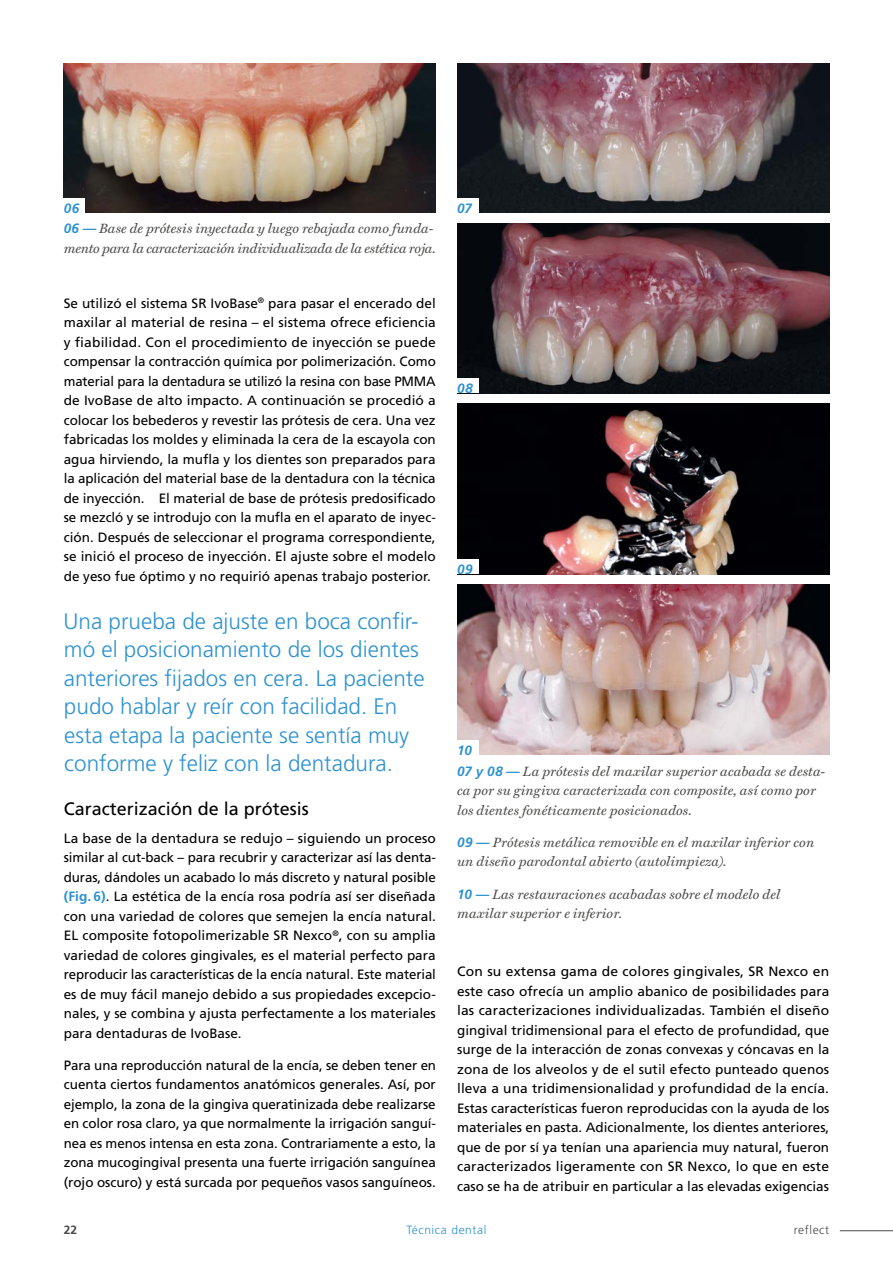
<style>
.page{position:relative;width:893px;height:1263px;background:#fff}
.page>*{position:absolute;margin:0;border:0;box-sizing:border-box;transform-origin:0 0}
.t1{font:300 22.5px/28.5px "Frutiger LT Std";color:#2e92d0}
.t2{font:18px "Frutiger LT Std";color:#000}
.t3{font:13.5px/19.5px "Frutiger LT Std";color:#000;text-align:justify}
.t4{font:italic 13.5px/19.5px "Miller Text";letter-spacing:.01em;color:#494948}
.t5{font:italic 700 13.5px "Frutiger LT Std";letter-spacing:.03em;color:#2e92d0}
.t6{font:300 12px "Frutiger LT Std";letter-spacing:.05em;color:#2e92d0}
.t7{font:300 12px "Frutiger LT Std";letter-spacing:.05em;color:#494948}
.t8{font:700 12px "Frutiger LT Std";color:#494948}
.s1{font-family:"Frutiger LT Std";font-weight:700;color:#2e92d0}
.s2{font-weight:700;color:#2e92d0}
</style>
<div class="page">
<img style="left:64px;top:64px;width:372px;height:149px">
<div style="left:64px;top:198px;width:21px;height:15px;background:#fff"></div>
<img style="left:457px;top:64px;width:372px;height:149px">
<img style="left:457px;top:404px;width:372px;height:170px">
<img style="left:457px;top:223px;width:372px;height:170px">
<img style="left:457px;top:585px;width:372px;height:170px">
<div style="left:457px;top:198px;width:21px;height:15px;background:#fff"></div>
<div style="left:457px;top:378px;width:21px;height:15px;background:#fff"></div>
<div style="left:457px;top:559px;width:21px;height:15px;background:#fff"></div>
<div style="left:457px;top:740px;width:21px;height:15px;background:#fff"></div>
<hr style="left:840px;top:1230px;width:53px;height:1px;background:#494948">
<p class="t5" style="left:64px;top:200px;width:17px">06</p>
<p class="t5" style="left:457px;top:200px;width:16px">07</p>
<p class="t4" style="left:64px;top:219px;width:374px"><span class="s1">06 —</span> Base de prótesis inyectada y luego rebajada como funda&shy;mento para la caracterización individualizada de la estética roja.</p>
<p class="t3" style="left:64px;top:293px;width:374px">Se utilizó el sistema SR IvoBase<sup>®</sup> para pasar el encerado del maxilar al material de resina – el sistema ofrece eficiencia y fiabilidad. Con el procedimiento de inyección se puede compensar la contracción química por polimerización. Como material para la dentadura se utilizó la resina con base PMMA de IvoBase de alto impacto. A continuación se procedió a colocar los bebederos y revestir las prótesis de cera. Una vez fabricadas los moldes y eliminada la cera de la escayola con agua hirviendo, la mufla y los dientes son preparados para la aplicación del material base de la dentadura con la técnica de inyección. El material de base de prótesis predosificado se mezcló y se introdujo con la mufla en el aparato de inyec&shy;ción. Después de seleccionar el programa correspondiente, se inició el proceso de inyección. El ajuste sobre el modelo de yeso fue óptimo y no requirió apenas trabajo posterior.</p>
<h1 class="t1" style="left:64px;top:607px;width:363px">Una prueba de ajuste en boca confir&shy;mó el posicionamiento de los dientes anteriores fijados en cera. La paciente pudo hablar y reír con facilidad. En esta etapa la paciente se sentía muy conforme y feliz con la dentadura.</h1>
<h2 class="t2" style="left:64px;top:798px;width:247px">Caracterización de la prótesis</h2>
<p class="t3" style="left:64px;top:828px;width:374px">La base de la dentadura se redujo – siguiendo un proceso similar al cut-back – para recubrir y caracterizar así las denta&shy;duras, dándoles un acabado lo más discreto y natural posible <span class="s2">(Fig. 6)</span>. La estética de la encía rosa podría así ser diseñada con una variedad de colores que semejen la encía natural.<br>EL composite fotopolimerizable SR Nexco<sup>®</sup>, con su amplia variedad de colores gingivales, es el material perfecto para reproducir las características de la encía natural. Este material es de muy fácil manejo debido a sus propiedades excepcio&shy;nales, y se combina y ajusta perfectamente a los materiales para dentaduras de IvoBase.</p>
<p class="t3" style="left:64px;top:1055px;width:374px">Para una reproducción natural de la encía, se deben tener en cuenta ciertos fundamentos anatómicos generales. Así, por ejemplo, la zona de la gingiva queratinizada debe realizarse en color rosa claro, ya que normalmente la irrigación sanguí&shy;nea es menos intensa en esta zona. Contrariamente a esto, la zona mucogingival presenta una fuerte irrigación sanguínea (rojo oscuro) y está surcada por pequeños vasos sanguíneos.</p>
<p class="t5" style="left:457px;top:381px;width:17px">08</p>
<p class="t5" style="left:457px;top:561px;width:17px">09</p>
<p class="t5" style="left:457px;top:742px;width:16px">10</p>
<p class="t4" style="left:457px;top:761px;width:370px"><span class="s1">07 y 08 —</span> La prótesis del maxilar superior acabada se desta&shy;ca por su gingiva caracterizada con composite, así como por los dientes fonéticamente posicionados.</p>
<p class="t4" style="left:457px;top:832px;width:359px"><span class="s1">09 —</span> Prótesis metálica removible en el maxilar inferior con un diseño parodontal abierto (autolimpieza).</p>
<p class="t4" style="left:457px;top:884px;width:324px"><span class="s1">10 —</span> Las restauraciones acabadas sobre el modelo del maxilar superior e inferior.</p>
<p class="t3" style="left:457px;top:962px;width:374px">Con su extensa gama de colores gingivales, SR Nexco en este caso ofrecía un amplio abanico de posibilidades para las caracterizaciones individualizadas. También el diseño gingival tridimensional para el efecto de profundidad, que surge de la interacción de zonas convexas y cóncavas en la zona de los alveolos y de el sutil efecto punteado quenos lleva a una tridimensionalidad y profundidad de la encía.<br>Estas características fueron reproducidas con la ayuda de los materiales en pasta. Adicionalmente, los dientes anteriores, que de por sí ya tenían una apariencia muy natural, fueron caracterizados ligeramente con SR Nexco, lo que en este caso se ha de atribuir en particular a las elevadas exigencias</p>
<p class="t8" style="left:64px;top:1223px;width:15px">22</p>
<p class="t6" style="left:407px;top:1223px;width:81px">Técnica dental</p>
<p class="t7" style="left:794px;top:1223px;width:37px">reflect</p>
</div>
